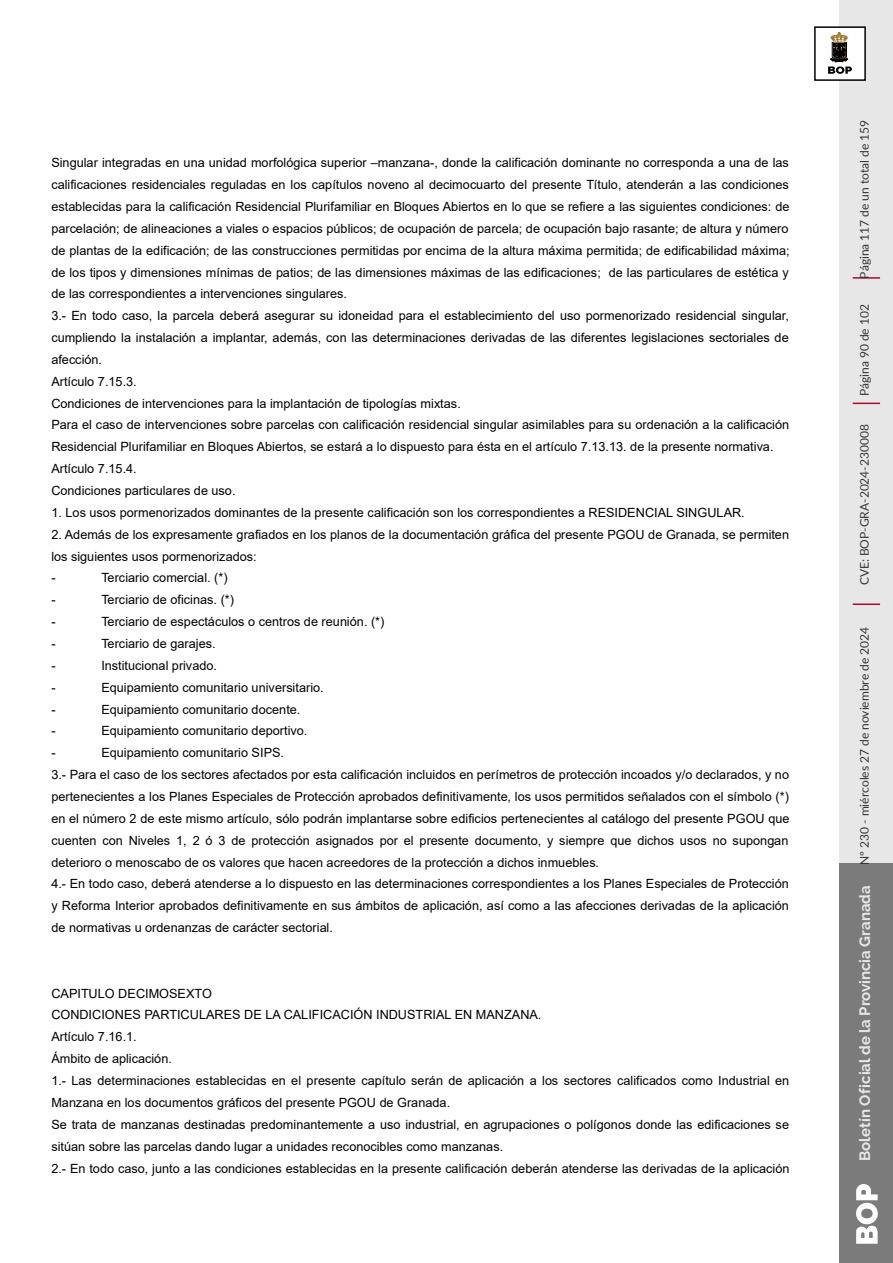
<style>
.page{position:relative;width:893px;height:1263px;background:#fff}
.page>*{position:absolute;margin:0;border:0;box-sizing:border-box;transform-origin:0 0}
.t1{font:700 15px "Raleway";color:#e8e7e7}
.t2{font:12.75px/21.9px "Arial";letter-spacing:.005em;color:#000}
.t3{font:12px "Lato";color:#333}
</style>
<div class="page">
<div style="left:839px;top:0;width:53px;height:1263px;background:#e8e7e7"></div>
<div style="left:839px;top:863px;width:53px;height:400px;background:#7c7b7b"></div>
<svg style="left:856px;top:1184px;width:21px;height:60px"></svg>
<div style="left:814px;top:27px;width:51px;height:53px;background:#fff"></div>
<div style="left:814px;top:26px;width:51px;height:55px;border:2px solid #000"></div>
<svg style="left:827px;top:28px;width:24px;height:46px"></svg>
<svg style="left:852px;top:403px;width:28px;height:1px"></svg>
<hr style="left:852px;top:277px;width:28px;height:2px;background:#a90a2e">
<svg style="left:852px;top:604px;width:28px;height:1px"></svg>
<p class="t2" style="left:51px;top:153px;width:739px">Singular integradas en una unidad morfológica superior –manzana-, donde la calificación dominante no corresponda a una de las calificaciones residenciales reguladas en los capítulos noveno al decimocuarto del presente Título, atenderán a las condiciones establecidas para la calificación Residencial Plurifamiliar en Bloques Abiertos en lo que se refiere a las siguientes condiciones: de parcelación; de alineaciones a viales o espacios públicos; de ocupación de parcela; de ocupación bajo rasante; de altura y número de plantas de la edificación; de las construcciones permitidas por encima de la altura máxima permitida; de edificabilidad máxima; de los tipos y dimensiones mínimas de patios; de las dimensiones máximas de las edificaciones; de las particulares de estética y de las correspondientes a intervenciones singulares.<br>3.- En todo caso, la parcela deberá asegurar su idoneidad para el establecimiento del uso pormenorizado residencial singular, cumpliendo la instalación a implantar, además, con las determinaciones derivadas de las diferentes legislaciones sectoriales de afección.<br>Artículo 7.15.3.<br>Condiciones de intervenciones para la implantación de tipologías mixtas.<br>Para el caso de intervenciones sobre parcelas con calificación residencial singular asimilables para su ordenación a la calificación Residencial Plurifamiliar en Bloques Abiertos, se estará a lo dispuesto para ésta en el artículo 7.13.13. de la presente normativa.<br>Artículo 7.15.4.<br>Condiciones particulares de uso.</p>
<p class="t2" style="left:51px;top:503px;width:695px">1. Los usos pormenorizados dominantes de la presente calificación son los correspondientes a RESIDENCIAL SINGULAR.</p>
<p class="t2" style="left:51px;top:525px;width:739px">2. Además de los expresamente grafiados en los planos de la documentación gráfica del presente PGOU de Granada, se permiten los siguientes usos pormenorizados:<br>-</p>
<p class="t2" style="left:101px;top:568px;width:128px">Terciario comercial. (*)</p>
<p class="t2" style="left:51px;top:590px;width:6px">-</p>
<p class="t2" style="left:101px;top:590px;width:134px">Terciario de oficinas. (*)</p>
<p class="t2" style="left:51px;top:612px;width:6px">-</p>
<p class="t2" style="left:101px;top:612px;width:284px">Terciario de espectáculos o centros de reunión. (*)</p>
<p class="t2" style="left:51px;top:634px;width:6px">-</p>
<p class="t2" style="left:101px;top:634px;width:116px">Terciario de garajes.</p>
<p class="t2" style="left:51px;top:656px;width:6px">-</p>
<p class="t2" style="left:101px;top:656px;width:117px">Institucional privado.</p>
<p class="t2" style="left:51px;top:677px;width:6px">-</p>
<p class="t2" style="left:101px;top:677px;width:224px">Equipamiento comunitario universitario.</p>
<p class="t2" style="left:51px;top:699px;width:6px">-</p>
<p class="t2" style="left:101px;top:699px;width:200px">Equipamiento comunitario docente.</p>
<p class="t2" style="left:51px;top:721px;width:6px">-</p>
<p class="t2" style="left:101px;top:721px;width:208px">Equipamiento comunitario deportivo.</p>
<p class="t2" style="left:51px;top:743px;width:6px">-</p>
<p class="t2" style="left:51px;top:743px;width:739px;text-indent:50px">Equipamiento comunitario SIPS.<br>3.- Para el caso de los sectores afectados por esta calificación incluidos en perímetros de protección incoados y/o declarados, y no pertenecientes a los Planes Especiales de Protección aprobados definitivamente, los usos permitidos señalados con el símbolo (*) en el número 2 de este mismo artículo, sólo podrán implantarse sobre edificios pertenecientes al catálogo del presente PGOU que cuenten con Niveles 1, 2 ó 3 de protección asignados por el presente documento, y siempre que dichos usos no supongan deterioro o menoscabo de os valores que hacen acreedores de la protección a dichos inmuebles.<br>4.- En todo caso, deberá atenderse a lo dispuesto en las determinaciones correspondientes a los Planes Especiales de Protección y Reforma Interior aprobados definitivamente en sus ámbitos de aplicación, así como a las afecciones derivadas de la aplicación de normativas u ordenanzas de carácter sectorial.</p>
<p class="t2" style="left:51px;top:983px;width:739px">CAPITULO DECIMOSEXTO<br>CONDICIONES PARTICULARES DE LA CALIFICACIÓN INDUSTRIAL EN MANZANA.<br>Artículo 7.16.1.<br>Ámbito de aplicación.<br>1.- Las determinaciones establecidas en el presente capítulo serán de aplicación a los sectores calificados como Industrial en Manzana en los documentos gráficos del presente PGOU de Granada.<br>Se trata de manzanas destinadas predominantemente a uso industrial, en agrupaciones o polígonos donde las edificaciones se sitúan sobre las parcelas dando lugar a unidades reconocibles como manzanas.<br>2.- En todo caso, junto a las condiciones establecidas en la presente calificación deberán atenderse las derivadas de la aplicación</p>
<p class="t3" style="left:859px;top:279px;width:160px;rotate:-90deg">Página 117 de un total de 159</p>
<p class="t3" style="left:859px;top:396px;width:93px;rotate:-90deg">Página 90 de 102</p>
<p class="t3" style="left:859px;top:585px;width:162px;rotate:-90deg">CVE: BOP-GRA-2024-230008</p>
<p class="t3" style="left:859px;top:865px;width:239px;rotate:-90deg">Nº 230 - miércoles 27 de noviembre de 2024</p>
<p class="t1" style="left:856px;top:1161px;width:277px;rotate:-90deg">Boletín Oficial de la Provincia Granada</p>
</div>
